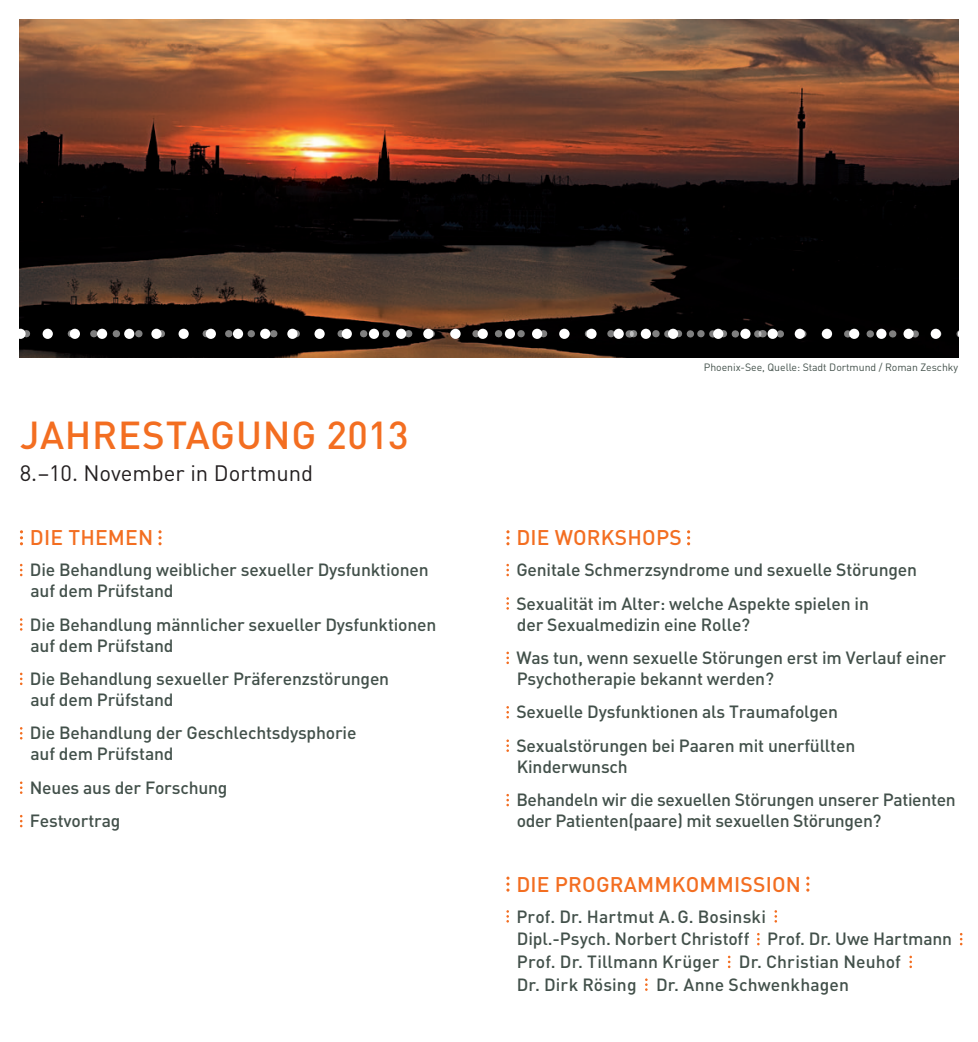
<style>
.page{position:relative;width:978px;height:1042px;background:#fff}
.page>*{position:absolute;margin:0;border:0;box-sizing:border-box;transform-origin:0 0}
.t1{font:500 38.5px "DINOT";letter-spacing:.02em;color:#f36e21}
.t2{font:22.05px "DINOT";letter-spacing:-.01em;color:#231f20}
.t3{font:500 21px "DINOT";letter-spacing:.01em;color:#f36e21}
.t4{font:500 17.5px/33.4px "DINOT";letter-spacing:-.01em;color:#42504a}
.t5{font:10.5px "DINOT";letter-spacing:-.005em;color:#42504a}
</style>
<div class="page">
<img style="left:20px;top:20px;width:937px;height:337px">
<svg style="left:20px;top:530px;width:3px;height:15px"></svg>
<svg style="left:158px;top:530px;width:3px;height:15px"></svg>
<svg style="left:20px;top:564px;width:2px;height:12px"></svg>
<svg style="left:20px;top:618px;width:2px;height:13px"></svg>
<svg style="left:20px;top:672px;width:2px;height:13px"></svg>
<svg style="left:20px;top:727px;width:2px;height:12px"></svg>
<svg style="left:20px;top:781px;width:2px;height:13px"></svg>
<svg style="left:20px;top:815px;width:2px;height:12px"></svg>
<svg style="left:19px;top:329px;width:940px;height:10px"></svg>
<svg style="left:506px;top:530px;width:3px;height:15px"></svg>
<svg style="left:687px;top:530px;width:3px;height:15px"></svg>
<svg style="left:506px;top:564px;width:3px;height:12px"></svg>
<svg style="left:506px;top:597px;width:3px;height:13px"></svg>
<svg style="left:506px;top:651px;width:3px;height:13px"></svg>
<svg style="left:506px;top:706px;width:3px;height:12px"></svg>
<svg style="left:506px;top:739px;width:3px;height:13px"></svg>
<svg style="left:506px;top:794px;width:3px;height:12px"></svg>
<svg style="left:506px;top:876px;width:3px;height:15px"></svg>
<svg style="left:806px;top:876px;width:3px;height:15px"></svg>
<svg style="left:506px;top:910px;width:3px;height:12px"></svg>
<svg style="left:774px;top:910px;width:3px;height:12px"></svg>
<svg style="left:757px;top:933px;width:2px;height:12px"></svg>
<svg style="left:959px;top:933px;width:3px;height:12px"></svg>
<svg style="left:727px;top:955px;width:3px;height:13px"></svg>
<svg style="left:909px;top:955px;width:2px;height:13px"></svg>
<svg style="left:645px;top:978px;width:2px;height:13px"></svg>
<h1 class="t1" style="left:20px;top:409px;width:390px">Jahrestagung 2013</h1>
<p class="t2" style="left:20px;top:458px;width:295px">8.–10. November in Dortmund</p>
<p class="t3" style="left:30px;top:523px;width:125px">Di e Themen</p>
<p class="t4" style="left:30px;top:559px;width:400px;line-height:21px">Die Behandlung weiblicher sexueller Dysfunktionen auf dem Prüfstand</p>
<p class="t4" style="left:30px;top:613px;width:408px;line-height:21px">Die Behandlung männlicher sexueller Dysfunktionen auf dem Prüfstand</p>
<p class="t4" style="left:30px;top:667px;width:361px;line-height:21px">Die Behandlung sexueller Präferenzstörungen auf dem Prüfstand</p>
<p class="t4" style="left:30px;top:722px;width:328px;line-height:21px">Die Behandlung der Geschlechtsdysphorie auf dem Prüfstand</p>
<p class="t4" style="left:30px;top:770px;width:199px">Neues aus der Forschung<br>Festvortrag</p>
<p class="t5" style="left:703px;top:360px;width:256px">Phoenix-See, Quelle: Stadt Dortmund / Roman Zeschky</p>
<p class="t3" style="left:516px;top:523px;width:153px">di e workshopS</p>
<p class="t4" style="left:516px;top:552px;width:402px">Genitale Schmerzsyndrome und sexuelle Störungen<br>Sexualität im Alter: welche Aspekte spielen in</p>
<p class="t4" style="left:516px;top:607px;width:431px">der Sexualmedizin eine Rolle?<br>Was tun, wenn sexuelle Störungen erst im Verlauf einer</p>
<p class="t4" style="left:516px;top:661px;width:340px">Psychotherapie bekannt werden?<br>Sexuelle Dysfunktionen als Traumafolgen<br>Sexualstörungen bei Paaren mit unerfüllten</p>
<p class="t4" style="left:516px;top:749px;width:441px">Kinderwunsch<br>Behandeln wir die sexuellen Störungen unserer Patienten</p>
<p class="t4" style="left:516px;top:803px;width:366px">oder Patienten(paare) mit sexuellen Störungen?</p>
<p class="t3" style="left:516px;top:870px;width:286px">di e Programmkommission</p>
<p class="t4" style="left:516px;top:904px;width:437px;line-height:22.8px">Prof. Dr. Hartmut A. G. Bosinski<br>Dipl.-Psych. Norbert Christoff Prof. Dr. Uwe Hartmann Prof. Dr. Tillmann Krüger Dr. Christian Neuhof<br>Dr. Dirk Rösing Dr. Anne Schwenkhagen</p>
</div>
